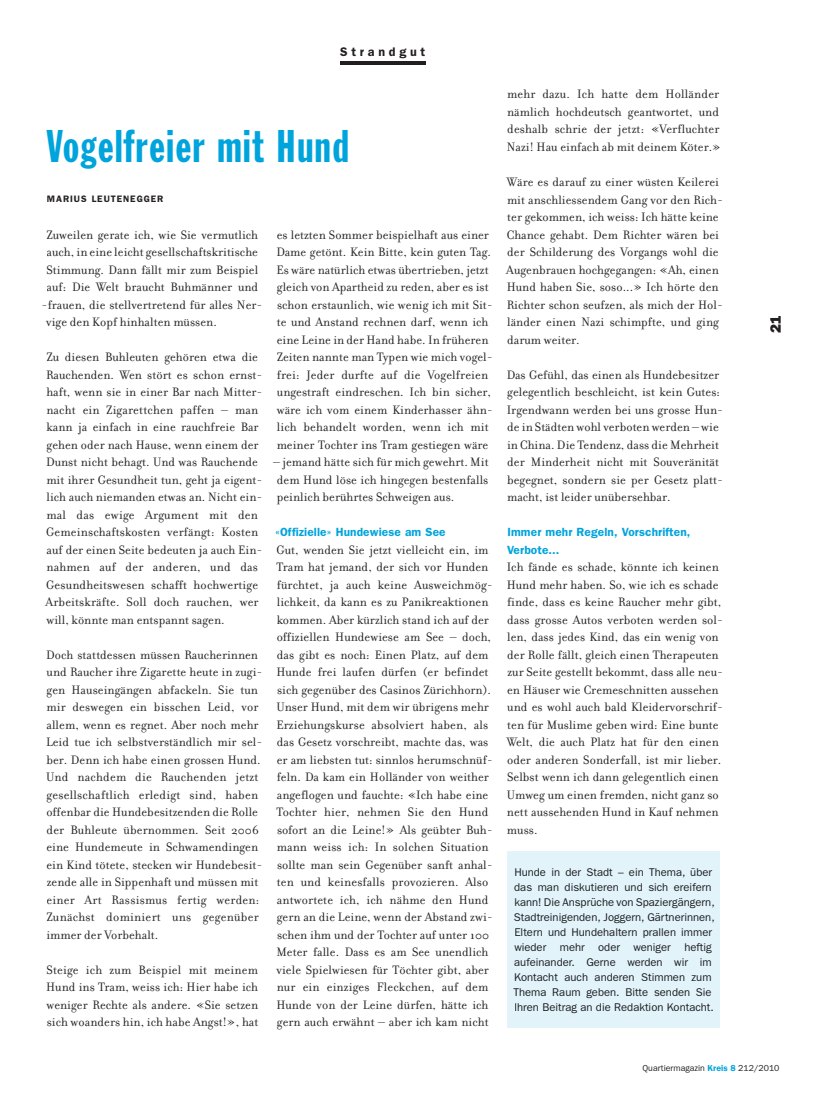
<style>
.page{position:relative;width:815px;height:1106px;background:#fff}
.page>*{position:absolute;margin:0;border:0;box-sizing:border-box;transform-origin:0 0}
.t1{font:45px "Franklin Gothic Extra Cond";letter-spacing:.035em;color:#00a4dc}
.t2{font:800 15px "Franklin Gothic";color:#231f20}
.t3{font:13.12px/17.5px "Filosofia";letter-spacing:.005em;color:#231f20}
.t4{font:600 12.5px "Franklin Gothic";letter-spacing:.3em;color:#231f20}
.t5{font:600 11.88px/17.5px "Franklin Gothic";letter-spacing:.01em;color:#00a4dc}
.t6{font:11.25px/15px "ITC Franklin Gothic Std";color:#1b1d20}
.t7{font:600 9.38px "Franklin Gothic";letter-spacing:.1em;color:#231f20}
.t8{font:8.75px "ITC Franklin Gothic Std";color:#231f20}
.s1{font-family:"Franklin Gothic";font-weight:600;color:#00a4dc}
</style>
<div class="page">
<hr style="left:340px;top:61px;width:85px;height:4px;background:#231f20">
<div style="left:507px;top:851px;width:212px;height:177px;background:#e2f3fa"></div>
<p class="t4" style="left:340px;top:47px;width:87px">Strandgut</p>
<h1 class="t1" style="left:46px;top:130px;width:304px">Vogelfreier mit Hund</h1>
<p class="t7" style="left:47px;top:195px;width:118px">MARIUS LEUTENEGGER</p>
<p class="t3" style="left:47px;top:227px;width:213px">Zuweilen gerate ich, wie Sie vermutlich</p>
<p class="t3" style="left:47px;top:245px;width:213px">auch, in eine leicht gesellschaftskritische</p>
<p class="t3" style="left:47px;top:262px;width:213px">Stimmung. Dann fällt mir zum Beispiel</p>
<p class="t3" style="left:47px;top:280px;width:213px">auf: Die Welt braucht Buhmänner und</p>
<p class="t3" style="left:42px;top:297px;width:222px">-frauen, die stellvertretend für alles Ner-</p>
<p class="t3" style="left:46px;top:315px;width:172px">vige den Kopf hinhalten müssen.</p>
<p class="t3" style="left:46px;top:350px;width:218px">Zu diesen Buhleuten gehören etwa die Rauchenden. Wen stört es schon ernst&shy;haft, wenn sie in einer Bar nach Mitter&shy;nacht ein Zigarettchen paffen – man kann ja einfach in eine rauchfreie Bar gehen oder nach Hause, wenn einem der Dunst nicht behagt. Und was Rauchende mit ihrer Gesundheit tun, geht ja eigent&shy;lich auch niemanden etwas an. Nicht ein&shy;mal das ewige Argument mit den Gemeinschaftskosten verfängt: Kosten auf der einen Seite bedeuten ja auch Ein&shy;nahmen auf der anderen, und das Gesundheitswesen schafft hochwertige Arbeitskräfte. Soll doch rauchen, wer will, könnte man entspannt sagen.</p>
<p class="t3" style="left:46px;top:647px;width:218px">Doch stattdessen müssen Raucherinnen und Raucher ihre Zigarette heute in zugi&shy;gen Hauseingängen abfackeln. Sie tun mir deswegen ein bisschen Leid, vor allem, wenn es regnet. Aber noch mehr Leid tue ich selbstverständlich mir sel&shy;ber. Denn ich habe einen grossen Hund.<br>Und nachdem die Rauchenden jetzt gesellschaftlich erledigt sind, haben offenbar die Hundebesitzenden die Rolle der Buhleute übernommen. Seit 2006 eine Hundemeute in Schwamendingen ein Kind tötete, stecken wir Hundebesit&shy;zende alle in Sippenhaft und müssen mit einer Art Rassismus fertig werden:<br>Zunächst dominiert uns gegenüber immer der Vorbehalt.</p>
<p class="t3" style="left:46px;top:962px;width:214px;text-align:justify">Steige ich zum Beispiel mit meinem Hund ins Tram, weiss ich: Hier habe ich weniger Rechte als andere. «Sie setzen sich woanders hin, ich habe Angst!», hat</p>
<p class="t3" style="left:276px;top:227px;width:218px">es letzten Sommer beispielhaft aus einer Dame getönt. Kein Bitte, kein guten Tag.<br>Es wäre natürlich etwas übertrieben, jetzt gleich von Apartheid zu reden, aber es ist schon erstaunlich, wie wenig ich mit Sit&shy;te und Anstand rechnen darf, wenn ich eine Leine in der Hand habe. In früheren Zeiten nannte man Typen wie mich vogel&shy;frei: Jeder durfte auf die Vogelfreien ungestraft eindreschen. Ich bin sicher, wäre ich vom einem Kinderhasser ähn&shy;lich behandelt worden, wenn ich mit meiner Tochter ins Tram gestiegen wäre</p>
<p class="t3" style="left:273px;top:455px;width:217px;text-align:justify">– jemand hätte sich für mich gewehrt. Mit dem Hund löse ich hingegen bestenfalls peinlich berührtes Schweigen aus.</p>
<p class="t5" style="left:275px;top:524px;width:172px">«Offizielle» Hundewiese am See</p>
<p class="t3" style="left:276px;top:542px;width:218px">Gut, wenden Sie jetzt vielleicht ein, im Tram hat jemand, der sich vor Hunden fürchtet, ja auch keine Ausweichmög&shy;lichkeit, da kann es zu Panikreaktionen kommen. Aber kürzlich stand ich auf der offiziellen Hundewiese am See – doch, das gibt es noch: Einen Platz, auf dem Hunde frei laufen dürfen (er befindet sich gegenüber des Casinos Zürichhorn).<br>Unser Hund, mit dem wir übrigens mehr Erziehungskurse absolviert haben, als das Gesetz vorschreibt, machte das, was er am liebsten tut: sinnlos herumschnüf&shy;feln. Da kam ein Holländer von weither angeflogen und fauchte: «Ich habe eine Tochter hier, nehmen Sie den Hund sofort an die Leine!» Als geübter Buh&shy;mann weiss ich: In solchen Situation sollte man sein Gegenüber sanft anhal&shy;ten und keinesfalls provozieren. Also antwortete ich, ich nähme den Hund gern an die Leine, wenn der Abstand zwi&shy;schen ihm und der Tochter auf unter 100<br>Meter falle. Dass es am See unendlich viele Spielwiesen für Töchter gibt, aber nur ein einziges Fleckchen, auf dem Hunde von der Leine dürfen, hätte ich gern auch erwähnt – aber ich kam nicht</p>
<p class="t3" style="left:507px;top:87px;width:216px">mehr dazu. Ich hatte dem Holländer nämlich hochdeutsch geantwortet, und deshalb schrie der jetzt: «Verfluchter Nazi! Hau einfach ab mit deinem Köter.»</p>
<p class="t3" style="left:506px;top:175px;width:218px">Wäre es darauf zu einer wüsten Keilerei mit anschliessendem Gang vor den Rich&shy;ter gekommen, ich weiss: Ich hätte keine Chance gehabt. Dem Richter wären bei der Schilderung des Vorgangs wohl die Augenbrauen hochgegangen: «Ah, einen Hund haben Sie, soso...» Ich hörte den Richter schon seufzen, als mich der Hol&shy;länder einen Nazi schimpfte, und ging darum weiter.</p>
<p class="t3" style="left:507px;top:367px;width:218px">Das Gefühl, das einen als Hundebesitzer gelegentlich beschleicht, ist kein Gutes:<br>Irgendwann werden bei uns grosse Hun&shy;de in Städten wohl verboten werden – wie in China. Die Tendenz, dass die Mehrheit der Minderheit nicht mit Souveränität begegnet, sondern sie per Gesetz platt&shy;macht, ist leider unübersehbar.</p>
<p class="t5" style="left:507px;top:524px;width:185px">Immer mehr Regeln, Vorschriften,<br>Verbote...</p>
<p class="t3" style="left:507px;top:560px;width:218px">Ich fände es schade, könnte ich keinen Hund mehr haben. So, wie ich es schade finde, dass es keine Raucher mehr gibt, dass grosse Autos verboten werden sol&shy;len, dass jedes Kind, das ein wenig von der Rolle fällt, gleich einen Therapeuten zur Seite gestellt bekommt, dass alle neu&shy;en Häuser wie Cremeschnitten aussehen und es wohl auch bald Kleidervorschrif&shy;ten für Muslime geben wird: Eine bunte Welt, die auch Platz hat für den einen oder anderen Sonderfall, ist mir lieber.<br>Selbst wenn ich dann gelegentlich einen Umweg um einen fremden, nicht ganz so nett aussehenden Hund in Kauf nehmen muss.</p>
<p class="t6" style="left:514px;top:865px;width:203px">Hunde in der Stadt – ein Thema, über das man diskutieren und sich ereifern kann! Die Ansprüche von Spaziergängern, Stadtreinigenden, Joggern, Gärtnerinnen, Eltern und Hundehaltern prallen immer wieder mehr oder weniger heftig aufeinander. Gerne werden wir im Kontacht auch anderen Stimmen zum Thema Raum geben. Bitte senden Sie Ihren Beitrag an die Redaktion Kontacht.</p>
<p class="t2" style="left:767px;top:333px;width:20px;rotate:-90deg">21</p>
<p class="t8" style="left:642px;top:1064px;width:139px">Quartiermagazin <span class="s1">Kreis 8</span> 212/2010</p>
</div>
